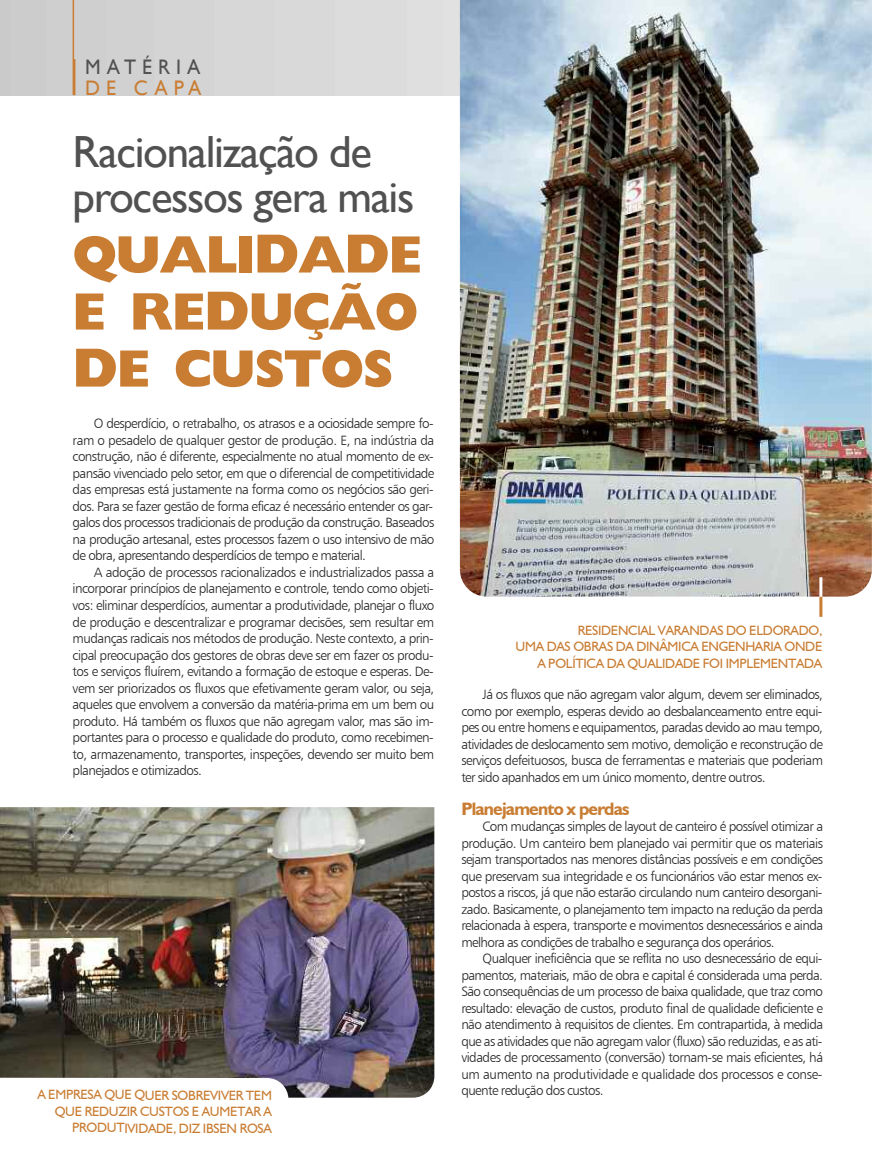
<style>
.page{position:relative;width:872px;height:1170px;background:#fff}
.page>*{position:absolute;margin:0;border:0;box-sizing:border-box;transform-origin:0 0}
.t1{font:800 57px/57px "Giligan";letter-spacing:-.035em;color:#c97d33;text-align:justify}
.t2{font:45px/45px "Gill Sans";letter-spacing:-.03em;color:#525152}
.t3{font:21px "Gill Sans";letter-spacing:.3em;color:#525152;scale:.95 1}
.t4{font:21px "Gill Sans";letter-spacing:.3em;color:#c97d33;scale:.95 1}
.t5{font:700 18px "Humanist 521 BT";letter-spacing:-.045em;color:#c97d33}
.t6{font:13.5px/16.5px "Humanist 777 BT Light B";letter-spacing:-.045em;color:#272627;text-align:justify}
.t7{font:13.5px/16.5px "Humanist 521 BT";letter-spacing:-.02em;color:#c97d33;text-align:right}
</style>
<div class="page">
<img style="left:0;top:807px;width:434px;height:290px">
<svg style="left:0;top:1077px;width:288px;height:20px"></svg>
<img style="left:0;top:0;width:460px;height:95px">
<img style="left:460px;top:0;width:412px;height:596px">
<hr style="left:73px;top:0;width:1px;height:95px;background:#c97d33">
<hr style="left:74px;top:59px;width:1px;height:36px;background:#c97d33">
<hr style="left:819px;top:577px;width:3px;height:20px;background:#fff">
<hr style="left:819px;top:596px;width:3px;height:20px;background:#c97d33">
<h3 class="t3" style="left:85px;top:55px;width:123px">matÉRia</h3>
<h3 class="t4" style="left:85px;top:76px;width:124px">de caPa</h3>
<h2 class="t2" style="left:73px;top:129px;width:343px">Racionalização de processos gera mais</h2>
<h1 class="t1" style="left:73px;top:225px;width:352px">QUALIDADE E REDUÇÃO DE CUSTOS</h1>
<p class="t6" style="left:73px;top:415px;width:363px;text-indent:21px">O desperdício, o retrabalho, os atrasos e a ociosidade sempre fo&shy;ram o pesadelo de qualquer gestor de produção. E, na indústria da construção, não é diferente, especialmente no atual momento de ex&shy;pansão vivenciado pelo setor, em que o diferencial de competitividade das empresas está justamente na forma como os negócios são geri&shy;dos. Para se fazer gestão de forma eficaz é necessário entender os gar&shy;galos dos processos tradicionais de produção da construção. Baseados na produção artesanal, estes processos fazem o uso intensivo de mão de obra, apresentando desperdícios de tempo e material.</p>
<p class="t6" style="left:73px;top:563px;width:363px;text-indent:21px">A adoção de processos racionalizados e industrializados passa a incorporar princípios de planejamento e controle, tendo como objeti&shy;vos: eliminar desperdícios, aumentar a produtividade, planejar o fluxo de produção e descentralizar e programar decisões, sem resultar em mudanças radicais nos métodos de produção. Neste contexto, a prin&shy;cipal preocupação dos gestores de obras deve ser em fazer os produ&shy;tos e serviços fluírem, evitando a formação de estoque e esperas. De&shy;vem ser priorizados os fluxos que efetivamente geram valor, ou seja, aqueles que envolvem a conversão da matéria-prima em um bem ou produto. Há também os fluxos que não agregam valor, mas são im&shy;portantes para o processo e qualidade do produto, como recebimen&shy;to, armazenamento, transportes, inspeções, devendo ser muito bem planejados e otimizados.</p>
<p class="t7" style="left:37px;top:1086px;width:236px">A EMPRESA QUE QUER SOBREVIVER TEM<br>QUE REDUZIR CUSTOS E AUMETAR A<br>PRODUTIVIDADE, DIZ IBSEN ROSA</p>
<p class="t7" style="left:515px;top:621px;width:308px">RESIDENCIAL VARANDAS DO ELDORADO,<br>UMA DAS OBRAS DA DINÂMICA ENGENHARIA ONDE<br>A POLÍTICA DA QUALIDADE FOI IMPLEMENTADA</p>
<p class="t6" style="left:461px;top:686px;width:363px;text-indent:21px">Já os fluxos que não agregam valor algum, devem ser eliminados, como por exemplo, esperas devido ao desbalanceamento entre equi&shy;pes ou entre homens e equipamentos, paradas devido ao mau tempo, atividades de deslocamento sem motivo, demolição e reconstrução de serviços defeituosos, busca de ferramentas e materiais que poderiam ter sido apanhados em um único momento, dentre outros.</p>
<h3 class="t5" style="left:461px;top:797px;width:170px">Planejamento x perdas</h3>
<p class="t6" style="left:461px;top:818px;width:363px;text-indent:21px">Com mudanças simples de layout de canteiro é possível otimizar a produção. Um canteiro bem planejado vai permitir que os materiais sejam transportados nas menores distâncias possíveis e em condições que preservam sua integridade e os funcionários vão estar menos ex&shy;postos a riscos, já que não estarão circulando num canteiro desorgani&shy;zado. Basicamente, o planejamento tem impacto na redução da perda relacionada à espera, transporte e movimentos desnecessários e ainda melhora as condições de trabalho e segurança dos operários.</p>
<p class="t6" style="left:461px;top:950px;width:363px;text-indent:21px">Qualquer ineficiência que se reflita no uso desnecessário de equi&shy;pamentos, materiais, mão de obra e capital é considerada uma perda.<br>São consequências de um processo de baixa qualidade, que traz como resultado: elevação de custos, produto final de qualidade deficiente e não atendimento à requisitos de clientes. Em contrapartida, à medida que as atividades que não agregam valor (fluxo) são reduzidas, e as ati&shy;vidades de processamento (conversão) tornam-se mais eficientes, há um aumento na produtividade e qualidade dos processos e conse&shy;quente redução dos custos.</p>
</div>
